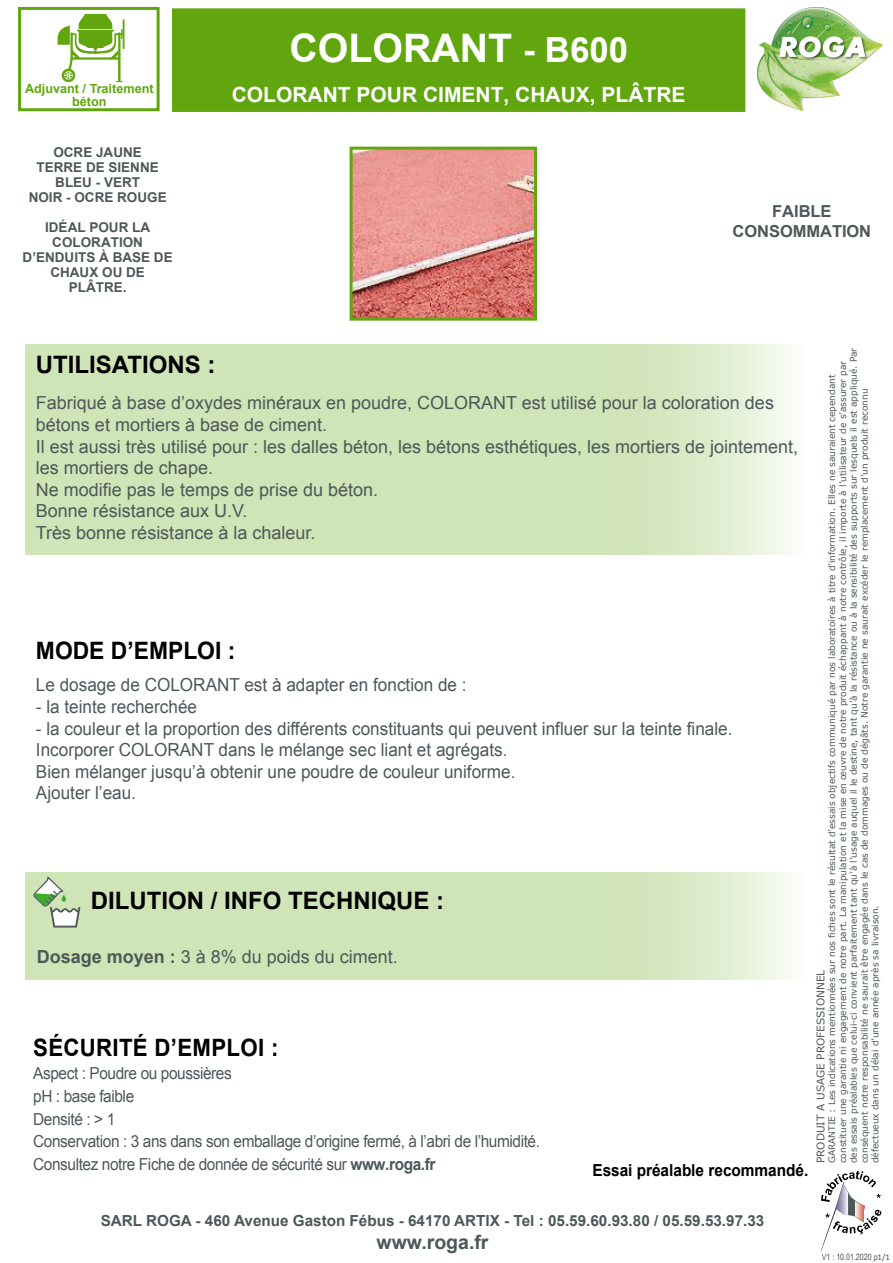
<style>
.page{position:relative;width:893px;height:1263px;background:#fff}
.page>*{position:absolute;margin:0;border:0;box-sizing:border-box;transform-origin:0 0}
.t1{font:700 39.3px "Arial";color:#fff}
.t2{font:700 24px "Arial";color:#000}
.t3{font:700 24px "Arial";color:#000;scale:.93 1}
.t4{font:700 24px "Arial";color:#000;scale:.95 1}
.t5{font:700 21px "Arial";color:#fff}
.t6{font:700 19.5px "Arial";color:#4d5858}
.t7{font:18px/21.6px "Arial";color:#4d5858}
.t8{font:18px/21.6px "Arial";color:#4d5858;scale:.95 1}
.t9{font:16.5px/22.8px "Arial";letter-spacing:-.025em;color:#4d5858;scale:.93 1}
.t10{font:700 16.5px "Arial";color:#000;scale:.93 1}
.t11{font:700 16.5px/19.8px "Arial";letter-spacing:-.005em;color:#4d5858;text-align:center}
.t12{font:700 15.3px "Arial";color:#4d5858}
.t13{font:700 13.5px/15px "Arial";color:#4d5858;text-align:center}
.t14{font:700 12.6px/12.9px "Arial";color:#61a60e;text-align:center}
.t15{font:10.5px "Verdana";color:#4d5858}
.t16{font:9px/10.8px "Verdana";color:#4d5858}
.t17{font:8.7px "Arial Narrow";letter-spacing:-.005em;color:#4d5858}
.s1{font-size:35.55px}
.s2{font-size:34.8px}
.s3{font-weight:700}
.s4{font-family:"Calibri"}
</style>
<div class="page">
<div style="left:172px;top:8px;width:573px;height:104px;background:#61a60e;border:2px solid #61a60e"></div>
<svg style="left:821px;top:1171px;width:60px;height:80px"></svg>
<img style="left:758px;top:7px;width:124px;height:104px">
<svg style="left:26px;top:873px;width:766px;height:107px;background:#d2e6bc"></svg>
<svg style="left:26px;top:345px;width:766px;height:210px;background:#d2e6bc"></svg>
<svg style="left:33px;top:876px;width:47px;height:51px"></svg>
<div style="left:18px;top:7px;width:142px;height:104px;border:3px solid #61a60e"></div>
<svg style="left:58px;top:14px;width:67px;height:68px"></svg>
<img style="left:354px;top:151px;width:179px;height:166px">
<div style="left:350px;top:147px;width:187px;height:174px;border:3px solid #61a60e"></div>
<h1 class="t1" style="left:289px;top:21px;width:340px">COLORANT <span class="s1">-</span> <span class="s2">B600</span></h1>
<h3 class="t14" style="left:25px;top:82px;width:130px">Adjuvant / Traitement béton</h3>
<h3 class="t5" style="left:232px;top:80px;width:455px">COLORANT POUR CIMENT, CHAUX, PLÂTRE</h3>
<h3 class="t13" style="left:29px;top:144px;width:140px">OCRE JAUNE<br>TERRE DE SIENNE<br>BLEU - VERT<br>NOIR - OCRE ROUGE</h3>
<h3 class="t13" style="left:23px;top:219px;width:152px">IDÉAL POUR LA<br>COLORATION<br>D’ENDUITS À BASE DE<br>CHAUX OU DE<br>PLÂTRE.</h3>
<h3 class="t11" style="left:733px;top:202px;width:140px">FAIBLE<br>CONSOMMATION</h3>
<h2 class="t2" style="left:36px;top:348px;width:181px">UTILISATIONS :</h2>
<p class="t7" style="left:36px;top:392px;width:764px">Fabriqué à base d’oxydes minéraux en poudre, COLORANT est utilisé pour la coloration des bétons et mortiers à base de ciment.<br>Il est aussi très utilisé pour : les dalles béton, les bétons esthétiques, les mortiers de jointement, les mortiers de chape.<br>Ne modifie pas le temps de prise du béton.<br>Bonne résistance aux U.V.<br>Très bonne résistance à la chaleur.</p>
<h2 class="t4" style="left:36px;top:634px;width:212px">MODE D’EMPLOI :</h2>
<h3 class="t8" style="left:36px;top:674px;width:455px">Le dosage de COLORANT est à adapter en fonction de :</h3>
<h3 class="t8" style="left:36px;top:696px;width:171px">- la teinte recherchée</h3>
<p class="t8" style="left:36px;top:717px;width:735px">- la couleur et la proportion des différents constituants qui peuvent influer sur la teinte finale.<br>Incorporer COLORANT dans le mélange sec liant et agrégats.<br>Bien mélanger jusqu’à obtenir une poudre de couleur uniforme.<br>Ajouter l’eau.</p>
<h2 class="t2" style="left:91px;top:884px;width:355px">DILUTION / INFO TECHNIQUE :</h2>
<h3 class="t7" style="left:37px;top:946px;width:363px"><span class="s3">Dosage moyen :</span> 3 à 8% du poids du ciment.</h3>
<h2 class="t3" style="left:33px;top:1031px;width:265px">SÉCURITÉ D’EMPLOI :</h2>
<h3 class="t9" style="left:33px;top:1061px;width:546px">Aspect : Poudre ou poussières<br>pH : base faible<br>Densité : &gt; 1<br>Conservation : 3 ans dans son emballage d’origine fermé, à l’abri de l’humidité.<br>Consultez notre Fiche de donnée de sécurité sur <span class="s3">www.roga.fr</span></h3>
<h3 class="t10" style="left:592px;top:1159px;width:234px">Essai préalable recommandé.</h3>
<p class="t16" style="left:827px;top:1163px;width:817px;rotate:-90deg">GARANTIE : Les indications mentionnées sur nos fiches sont le résultat d’essais objectifs communiqué par nos laboratoires à titre d’information. Elles ne sauraient cependant constituer une garantie ni engagement de notre part. La manipulation et la mise en œuvre de notre produit échappant à notre contrôle, il importe à l’utilisateur de s’assurer par des essais préalables que celui-ci convient parfaitement tant qu’à l’usage auquel il le destine, tant qu’à la résistance ou à la sensibilité des supports sur lesquels il est appliqué. Par conséquent notre responsabilité ne saurait être engagée dans le cas de dommages ou de dégâts. Notre garantie ne saurait excéder le remplacement d’un produit reconnu défectueux dans un délai d’une année après sa livraison.</p>
<p class="t15" style="left:813px;top:1163px;width:195px;rotate:-90deg">PRODUIT A USAGE PROFESSIONNEL</p>
<h3 class="t12" style="left:101px;top:1210px;width:665px">SARL ROGA - 460 Avenue Gaston Fébus - 64170 ARTIX - Tel : 05.59.60.93.80 / 05.59.53.97.33</h3>
<h3 class="t6" style="left:377px;top:1229px;width:113px">www.roga.fr</h3>
<p class="t17" style="left:822px;top:1251px;width:70px">V1 : 10.01.2020 p<span class="s4">1/1</span></p>
</div>
